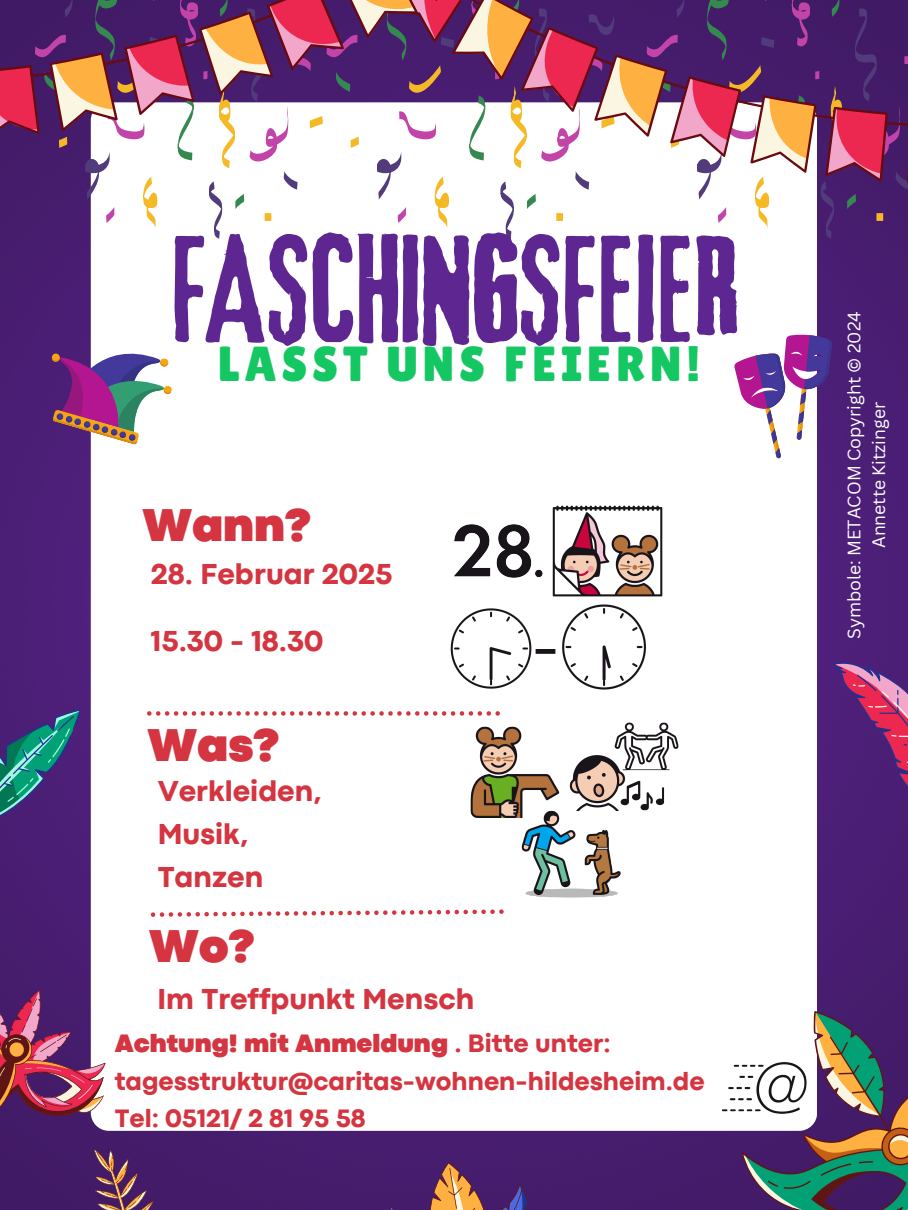
<style>
.page{position:relative;width:908px;height:1210px;background:#fff}
.page>*{position:absolute;margin:0;border:0;box-sizing:border-box;transform-origin:0 0}
.t1{font:140px "Lava Pro Rough";color:#5d2691}
.t2{font:49.17px "Lilita One";letter-spacing:.095em;color:#14c762}
.t3{font:900 47.98px "Codec Pro";color:#d43540}
.t4{font:800 30.13px/42.9px "Codec Pro";color:#d43540}
.t5{font:800 26.28px/37.5px "Codec Pro";color:#d43540}
.t6{font:17.57px/24.5px "Canva Sans";color:#fff;text-align:center}
.s1{font-weight:900}
</style>
<div class="page">
<div style="left:0;top:193px;width:907px;height:1017px;background:#4a1e74"></div>
<div style="left:91px;top:102px;width:725px;height:1028px;background:#fff;border-radius:18px"></div>
<svg style="left:336px;top:1143px;width:248px;height:67px;background:#552a6b"></svg>
<svg style="left:688px;top:930px;width:219px;height:280px"></svg>
<svg style="left:85px;top:193px;width:7px;height:7px"></svg>
<svg style="left:106px;top:207px;width:8px;height:16px"></svg>
<svg style="left:143px;top:193px;width:15px;height:35px"></svg>
<svg style="left:209px;top:193px;width:63px;height:46px"></svg>
<svg style="left:816px;top:232px;width:91px;height:7px"></svg>
<svg style="left:832px;top:635px;width:75px;height:202px;background:#692977"></svg>
<svg style="left:0;top:693px;width:91px;height:161px;background:#403f7a"></svg>
<svg style="left:0;top:953px;width:192px;height:257px"></svg>
<svg style="left:378px;top:0;width:529px;height:232px"></svg>
<svg style="left:0;top:0;width:498px;height:193px"></svg>
<svg style="left:151px;top:909px;width:352px;height:8px"></svg>
<svg style="left:734px;top:335px;width:97px;height:123px"></svg>
<svg style="left:41px;top:335px;width:131px;height:110px"></svg>
<svg style="left:147px;top:711px;width:352px;height:4px"></svg>
<img style="left:552px;top:505px;width:110px;height:91px">
<img style="left:454px;top:524px;width:89px;height:54px">
<img style="left:450px;top:608px;width:70px;height:81px">
<img style="left:571px;top:604px;width:75px;height:86px">
<img style="left:507px;top:620px;width:76px;height:64px">
<img style="left:470px;top:727px;width:90px;height:90px">
<img style="left:569px;top:722px;width:109px;height:88px">
<img style="left:519px;top:810px;width:102px;height:87px">
<img style="left:714px;top:1045px;width:103px;height:85px">
<p class="t1" style="left:172px;top:212px;width:568px">FASCHINGSFEIER</p>
<p class="t2" style="left:218px;top:336px;width:483px">LASST UNS FEIERN!</p>
<p class="t3" style="left:142px;top:508px;width:170px">Wann?</p>
<h3 class="t4" style="left:151px;top:554px;width:243px">28. Februar 2025</h3>
<h4 class="t4" style="left:151px;top:622px;width:174px">15.30 - 18.30</h4>
<h2 class="t3" style="left:147px;top:727px;width:133px">Was?</h2>
<p class="t4" style="left:158px;top:771px;width:165px">Verkleiden,<br>Musik,<br>Tanzen</p>
<h1 class="t3" style="left:149px;top:929px;width:107px">Wo?</h1>
<p class="t4" style="left:157px;top:980px;width:318px">Im Treffpunkt Mensch</p>
<h4 class="t5" style="left:115px;top:1026px;width:591px"><span class="s1">Achtung! mit Anmeldung</span> . Bitte unter: tagesstruktur@caritas-wohnen-hildesheim.de<br>Tel: 05121/ 2 81 95 58</h4>
<p class="t6" style="left:841px;top:639px;width:329px;rotate:-90deg">Symbole: METACOM Copyright © 2024<br>Annette Kitzinger</p>
</div>
